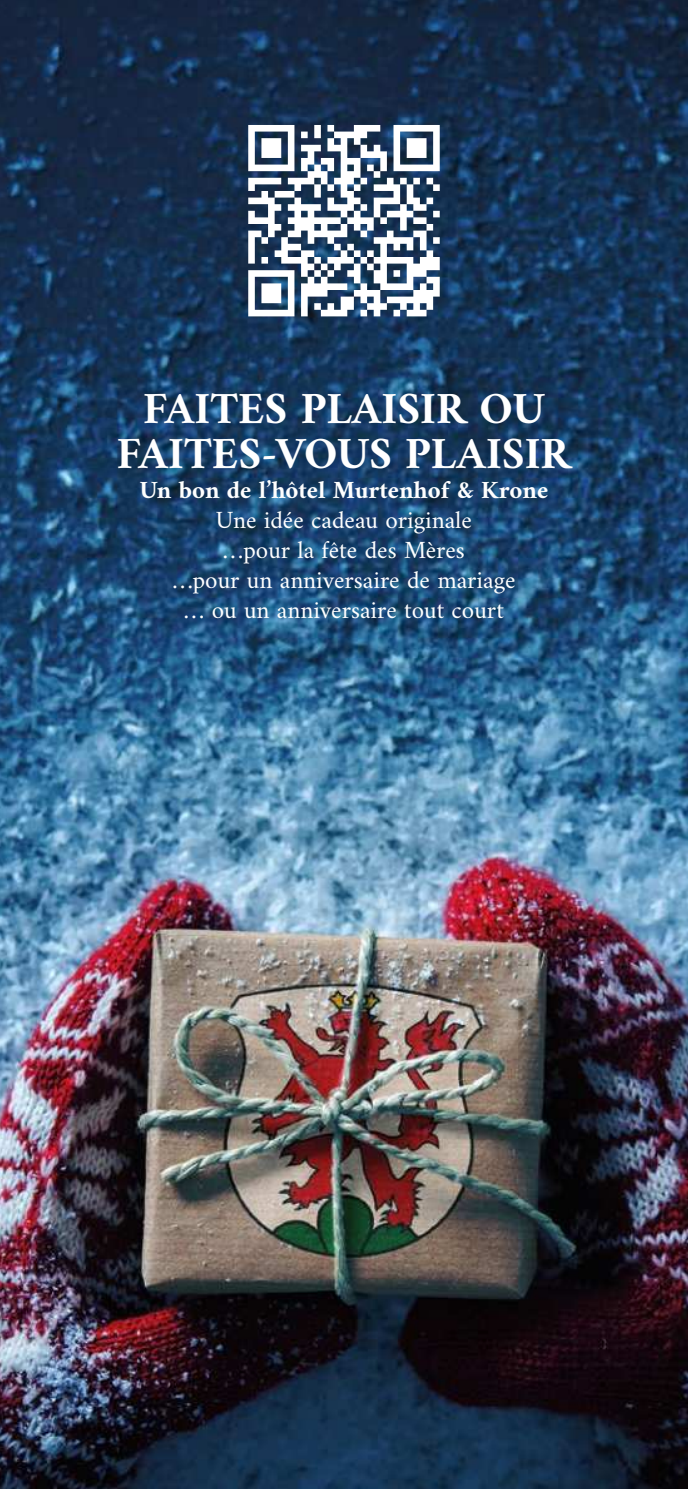
<style>
.page{position:relative;width:688px;height:1489px;background:#fff}
.page>*{position:absolute;margin:0;border:0;box-sizing:border-box;transform-origin:0 0}
.t1{font:700 45px/45px "Amiri";color:#fff;text-align:center}
.t2{font:25px/30px "Amiri";color:#fff;text-align:center}
.t3{font:700 25px "Amiri";color:#fff}
</style>
<div class="page">
<img style="left:0;top:0;width:687px;height:1488px">
<svg style="left:248px;top:125px;width:191px;height:191px"></svg>
<h1 class="t1" style="left:117px;top:386px;width:455px">FAITES PLAISIR OU<br>FAITES-VOUS PLAISIR</h1>
<p class="t3" style="left:140px;top:474px;width:410px">Un bon de l’hôtel Murtenhof &amp; Krone</p>
<p class="t2" style="left:172px;top:507px;width:344px">Une idée cadeau originale<br>…pour la fête des Mères<br>…pour un anniversaire de mariage … ou un anniversaire tout court</p>
</div>
